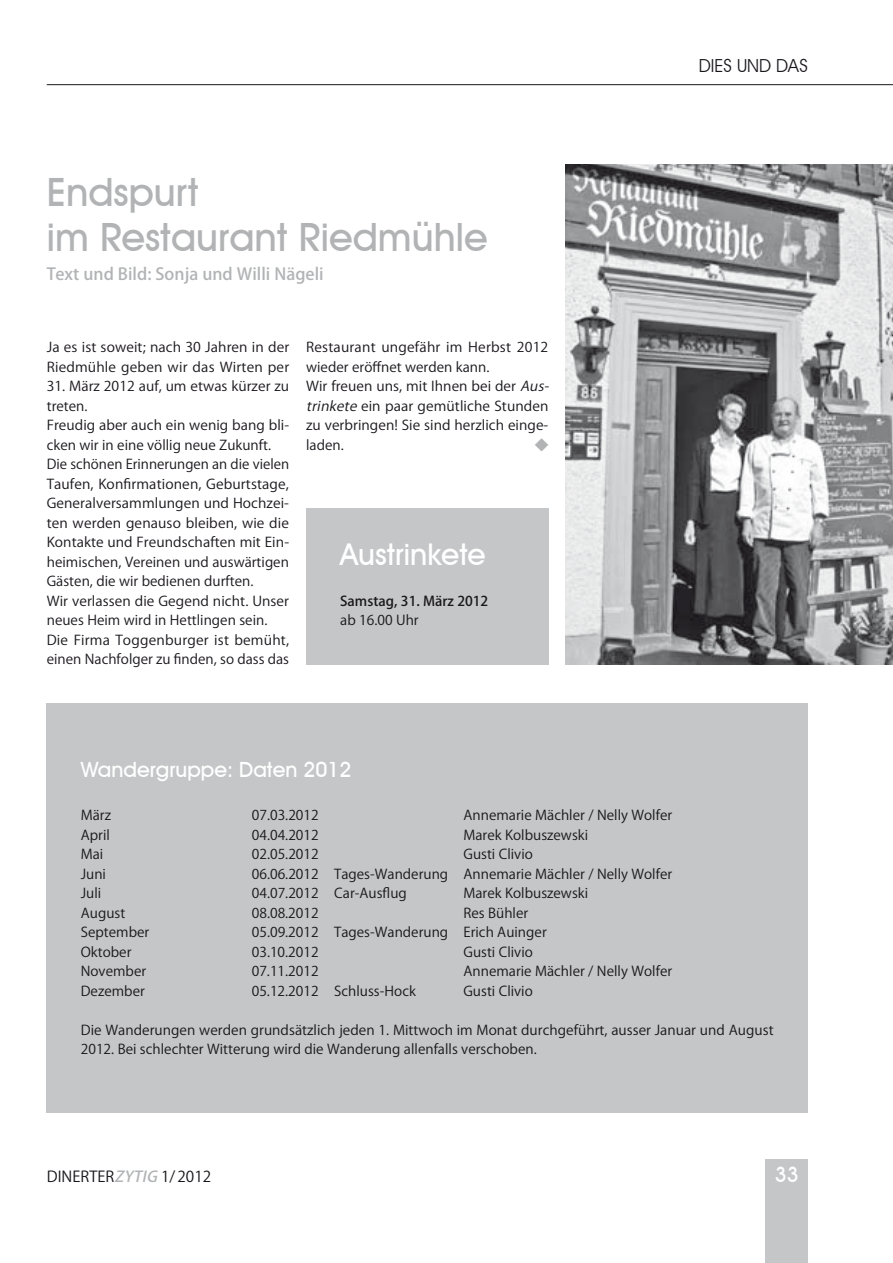
<style>
.page{position:relative;width:893px;height:1263px;background:#fff}
.page>*{position:absolute;margin:0;border:0;box-sizing:border-box;transform-origin:0 0}
.t1{font:500 39px/45px "Avant Garde IT Cby BT";color:#b1b3b4}
.t2{font:500 30px "Avant Garde IT Cby BT";color:#fff}
.t3{font:500 21px "Avant Garde IT Cby BT";color:#fff}
.t4{font:18px "Avant Garde IT Cby BT";color:#1a171c}
.t5{font:500 16.5px "Koz Go Pro";color:#b1b3b4}
.t6{font:15px "Koz Go Pro";color:#1a171c}
.t7{font:13.5px/19.5px "Koz Go Pro";color:#1a171c;scale:1.04 1}
.t8{font:13.5px/19.5px "Koz Go Pro";color:#1a171c}
.t9{font:500 13.5px "Koz Go Pro";color:#1a171c}
.t10{font:13.5px "Koz Go Pro";color:#b1b3b4}
.s1{font-style:italic}
.s2{font-weight:500;font-style:italic;color:#b1b3b4}
</style>
<div class="page">
<div style="left:765px;top:1160px;width:43px;height:103px;background:#c4c6c7"></div>
<div style="left:47px;top:703px;width:761px;height:410px;background:#c4c6c7"></div>
<img style="left:566px;top:164px;width:327px;height:500px">
<div style="left:306px;top:508px;width:243px;height:156px;background:#c4c6c7"></div>
<hr style="left:47px;top:84px;width:846px;height:1px;background:#1a171c">
<h1 class="t1" style="left:47px;top:170px;width:442px">Endspurt<br>im Restaurant Riedmühle</h1>
<p class="t5" style="left:47px;top:263px;width:278px">Text und Bild: Sonja und Willi Nägeli</p>
<p class="t7" style="left:47px;top:338px;width:235px">Ja es ist soweit; nach 30 Jahren in der<br>Riedmühle geben wir das Wirten per</p>
<p class="t7" style="left:47px;top:377px;width:235px">31. März 2012 auf, um etwas kürzer zu treten.<br>Freudig aber auch ein wenig bang bli&shy;cken wir in eine völlig neue Zukunft.<br>Die schönen Erinnerungen an die vielen Taufen, Konfirmationen, Geburtstage, Generalversammlungen und Hochzei&shy;ten werden genauso bleiben, wie die Kontakte und Freundschaften mit Ein&shy;heimischen, Vereinen und auswärtigen Gästen, die wir bedienen durften.<br>Wir verlassen die Gegend nicht. Unser neues Heim wird in Hettlingen sein.<br>Die Firma Toggenburger ist bemüht, einen Nachfolger zu finden, so dass das</p>
<p class="t7" style="left:306px;top:338px;width:238px">Restaurant ungefähr im Herbst 2012 wieder eröffnet werden kann.<br>Wir freuen uns, mit Ihnen bei der <span class="s1">Aus&shy;trinkete</span> ein paar gemütliche Stunden zu verbringen! Sie sind herzlich einge&shy;laden.</p>
<p class="t10" style="left:535px;top:436px;width:15px">◆</p>
<h2 class="t2" style="left:340px;top:536px;width:147px">Austrinkete</h2>
<p class="t9" style="left:340px;top:592px;width:150px">Samstag, 31. März 2012</p>
<p class="t8" style="left:340px;top:611px;width:80px">ab 16.00 Uhr</p>
<h3 class="t4" style="left:699px;top:55px;width:110px">DIES UND DAS</h3>
<h3 class="t3" style="left:81px;top:757px;width:272px">Wandergruppe: Daten 2012</h3>
<p class="t8" style="left:81px;top:806px;width:32px">März</p>
<p class="t8" style="left:252px;top:806px;width:68px">07.03.2012</p>
<p class="t8" style="left:463px;top:806px;width:210px">Annemarie Mächler / Nelly Wolfer</p>
<p class="t8" style="left:81px;top:825px;width:31px">April</p>
<p class="t8" style="left:252px;top:825px;width:68px">04.04.2012</p>
<p class="t8" style="left:463px;top:825px;width:126px">Marek Kolbuszewski</p>
<p class="t8" style="left:81px;top:845px;width:24px">Mai</p>
<p class="t8" style="left:252px;top:845px;width:68px">02.05.2012</p>
<p class="t8" style="left:463px;top:845px;width:71px">Gusti Clivio</p>
<p class="t8" style="left:81px;top:864px;width:27px">Juni</p>
<p class="t8" style="left:252px;top:864px;width:422px">06.06.2012 Tages-Wanderung Annemarie Mächler / Nelly Wolfer</p>
<p class="t8" style="left:81px;top:884px;width:22px">Juli</p>
<p class="t8" style="left:252px;top:884px;width:157px">04.07.2012 Car-Ausflug</p>
<p class="t8" style="left:463px;top:884px;width:126px">Marek Kolbuszewski</p>
<p class="t8" style="left:81px;top:903px;width:46px">August</p>
<p class="t8" style="left:252px;top:903px;width:68px">08.08.2012</p>
<p class="t8" style="left:463px;top:903px;width:66px">Res Bühler</p>
<p class="t8" style="left:81px;top:923px;width:70px">September</p>
<p class="t8" style="left:252px;top:923px;width:296px">05.09.2012 Tages-Wanderung Erich Auinger</p>
<p class="t8" style="left:81px;top:942px;width:52px">Oktober</p>
<p class="t8" style="left:252px;top:942px;width:68px">03.10.2012</p>
<p class="t8" style="left:463px;top:942px;width:71px">Gusti Clivio</p>
<p class="t8" style="left:81px;top:962px;width:67px">November</p>
<p class="t8" style="left:252px;top:962px;width:68px">07.11.2012</p>
<p class="t8" style="left:463px;top:962px;width:210px">Annemarie Mächler / Nelly Wolfer</p>
<p class="t8" style="left:81px;top:981px;width:66px">Dezember</p>
<p class="t8" style="left:252px;top:981px;width:166px">05.12.2012 Schluss-Hock</p>
<p class="t8" style="left:463px;top:981px;width:71px">Gusti Clivio</p>
<p class="t8" style="left:81px;top:1020px;width:694px">Die Wanderungen werden grundsätzlich jeden 1. Mittwoch im Monat durchgeführt, ausser Januar und August<br>2012. Bei schlechter Witterung wird die Wanderung allenfalls verschoben.</p>
<p class="t6" style="left:47px;top:1167px;width:166px">DINERTER<span class="s2">ZYTIG</span>1/2012</p>
<h3 class="t3" style="left:775px;top:1162px;width:26px">33</h3>
</div>
